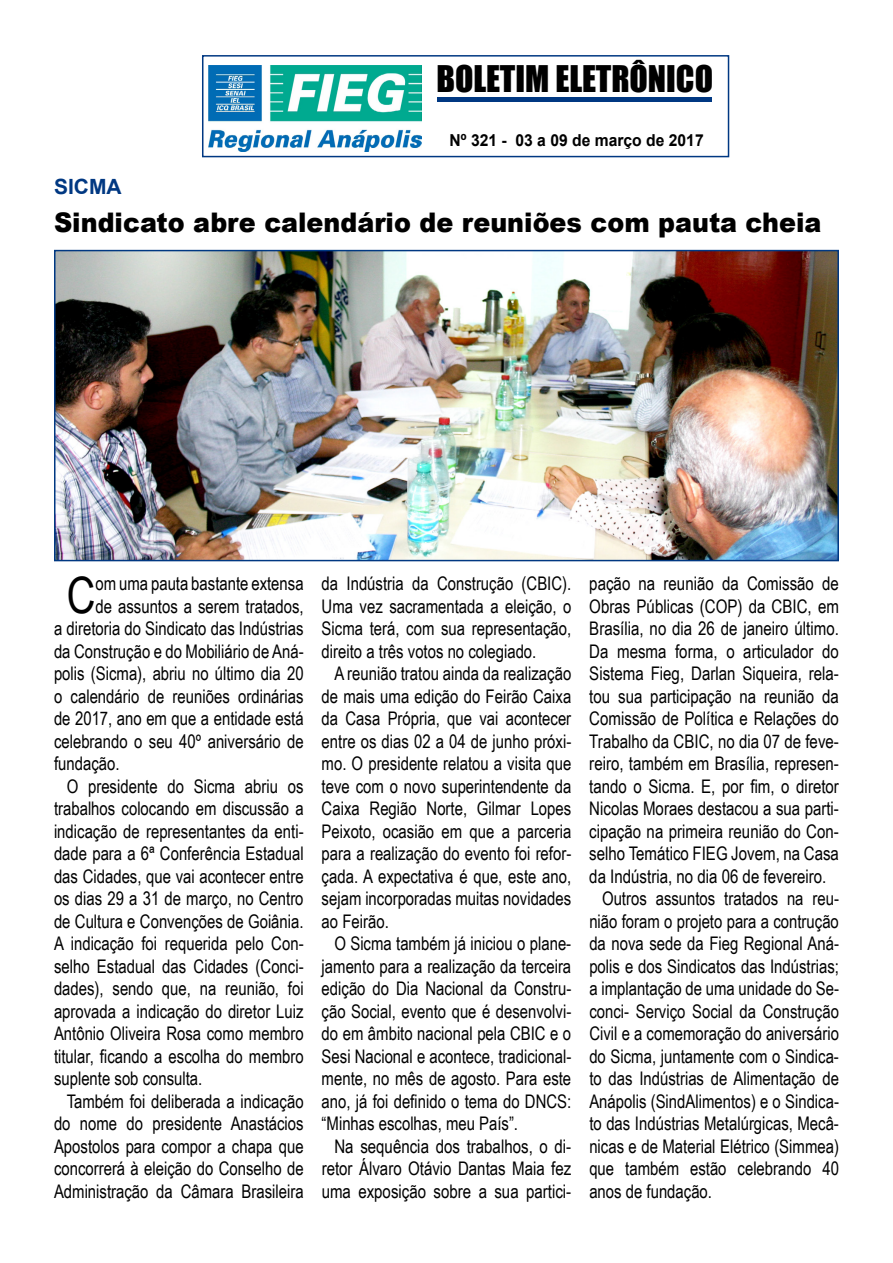
<style>
.page{position:relative;width:893px;height:1263px;background:#fff}
.page>*{position:absolute;margin:0;border:0;box-sizing:border-box;transform-origin:0 0}
.t1{font:50.25px "Arial Narrow";color:#000}
.t2{font:33.75px "Impact";color:#000}
.t3{font:27px "Arial MT Black";color:#000;scale:.94 1}
.t4{font:700 21px "Arial";color:#003882}
.t5{font:18.75px/22.5px "Arial Narrow";color:#000;text-align:justify}
.t6{font:700 16.5px "Arial";color:#000;scale:.95 1}
</style>
<div class="page">
<img style="left:209px;top:65px;width:212px;height:86px">
<hr style="left:437px;top:98px;width:274px;height:4px;background:#003882">
<div style="left:202px;top:55px;width:527px;height:102px;border:2px solid #003882"></div>
<img style="left:57px;top:253px;width:779px;height:305px">
<div style="left:54px;top:250px;width:785px;height:311px;border:2px solid #003882"></div>
<h2 class="t2" style="left:436px;top:52px;width:278px">BOLETIM ELETRÔNICO</h2>
<p class="t6" style="left:450px;top:129px;width:269px">Nº 321 - 03 a 09 de março de 2017</p>
<p class="t4" style="left:54px;top:172px;width:69px">SICMA</p>
<h3 class="t3" style="left:54px;top:205px;width:818px">Sindicato abre calendário de reuniões com pauta cheia</h3>
<h1 class="t1" style="left:67px;top:558px;width:30px">C</h1>
<p class="t5" style="left:96px;top:571px;width:210px">om uma pauta bastante extensa</p>
<p class="t5" style="left:96px;top:594px;width:210px">de assuntos a serem tratados,</p>
<p class="t5" style="left:54px;top:616px;width:251px">a diretoria do Sindicato das Indústrias</p>
<p class="t5" style="left:54px;top:639px;width:251px">da Construção e do Mobiliário de Aná-</p>
<p class="t5" style="left:54px;top:661px;width:251px">polis (Sicma), abriu no último dia 20</p>
<p class="t5" style="left:54px;top:684px;width:251px">o calendário de reuniões ordinárias</p>
<p class="t5" style="left:54px;top:706px;width:251px">de 2017, ano em que a entidade está</p>
<p class="t5" style="left:54px;top:729px;width:251px">celebrando o seu 40º aniversário de</p>
<p class="t5" style="left:54px;top:751px;width:67px">fundação.</p>
<p class="t5" style="left:67px;top:774px;width:238px">O presidente do Sicma abriu os</p>
<p class="t5" style="left:54px;top:796px;width:251px">trabalhos colocando em discussão a</p>
<p class="t5" style="left:54px;top:819px;width:251px">indicação de representantes da enti-</p>
<p class="t5" style="left:54px;top:841px;width:251px">dade para a 6ª Conferência Estadual</p>
<p class="t5" style="left:54px;top:864px;width:251px">das Cidades, que vai acontecer entre</p>
<p class="t5" style="left:54px;top:886px;width:251px">os dias 29 a 31 de março, no Centro</p>
<p class="t5" style="left:54px;top:909px;width:251px">de Cultura e Convenções de Goiânia.</p>
<p class="t5" style="left:54px;top:931px;width:251px">A indicação foi requerida pelo Con-</p>
<p class="t5" style="left:54px;top:954px;width:251px">selho Estadual das Cidades (Conci-</p>
<p class="t5" style="left:54px;top:976px;width:251px">dades), sendo que, na reunião, foi</p>
<p class="t5" style="left:54px;top:999px;width:251px">aprovada a indicação do diretor Luiz</p>
<p class="t5" style="left:54px;top:1021px;width:251px">Antônio Oliveira Rosa como membro</p>
<p class="t5" style="left:54px;top:1044px;width:251px">titular, ficando a escolha do membro</p>
<p class="t5" style="left:54px;top:1066px;width:150px">suplente sob consulta.</p>
<p class="t5" style="left:67px;top:1089px;width:238px">Também foi deliberada a indicação</p>
<p class="t5" style="left:54px;top:1111px;width:251px">do nome do presidente Anastácios</p>
<p class="t5" style="left:54px;top:1134px;width:251px">Apostolos para compor a chapa que</p>
<p class="t5" style="left:54px;top:1156px;width:251px">concorrerá à eleição do Conselho de</p>
<p class="t5" style="left:54px;top:1179px;width:251px">Administração da Câmara Brasileira</p>
<p class="t5" style="left:322px;top:571px;width:251px">da Indústria da Construção (CBIC).<br>Uma vez sacramentada a eleição, o Sicma terá, com sua representação, direito a três votos no colegiado.</p>
<p class="t5" style="left:322px;top:661px;width:251px;text-indent:13px">A reunião tratou ainda da realização de mais uma edição do Feirão Caixa da Casa Própria, que vai acontecer entre os dias 02 a 04 de junho próxi&shy;mo. O presidente relatou a visita que teve com o novo superintendente da Caixa Região Norte, Gilmar Lopes Peixoto, ocasião em que a parceria para a realização do evento foi refor&shy;çada. A expectativa é que, este ano, sejam incorporadas muitas novidades ao Feirão.</p>
<p class="t5" style="left:322px;top:931px;width:251px;text-indent:13px">O Sicma também já iniciou o plane&shy;jamento para a realização da terceira edição do Dia Nacional da Constru&shy;ção Social, evento que é desenvolvi&shy;do em âmbito nacional pela CBIC e o Sesi Nacional e acontece, tradicional&shy;mente, no mês de agosto. Para este ano, já foi definido o tema do DNCS: “Minhas escolhas, meu País”.</p>
<p class="t5" style="left:322px;top:1134px;width:251px;text-indent:13px">Na sequência dos trabalhos, o di&shy;retor Álvaro Otávio Dantas Maia fez uma exposição sobre a sua partici-</p>
<p class="t5" style="left:589px;top:571px;width:251px">pação na reunião da Comissão de</p>
<p class="t5" style="left:589px;top:594px;width:251px">Obras Públicas (COP) da CBIC, em</p>
<p class="t5" style="left:589px;top:616px;width:251px">Brasília, no dia 26 de janeiro último.</p>
<p class="t5" style="left:589px;top:639px;width:251px">Da mesma forma, o articulador do</p>
<p class="t5" style="left:589px;top:661px;width:251px">Sistema Fieg, Darlan Siqueira, rela-</p>
<p class="t5" style="left:589px;top:684px;width:251px">tou sua participação na reunião da</p>
<p class="t5" style="left:589px;top:706px;width:251px">Comissão de Política e Relações do</p>
<p class="t5" style="left:589px;top:729px;width:251px">Trabalho da CBIC, no dia 07 de feve-</p>
<p class="t5" style="left:589px;top:751px;width:251px">reiro, também em Brasília, represen-</p>
<p class="t5" style="left:589px;top:774px;width:251px">tando o Sicma. E, por fim, o diretor</p>
<p class="t5" style="left:589px;top:796px;width:251px">Nicolas Moraes destacou a sua parti-</p>
<p class="t5" style="left:589px;top:819px;width:251px">cipação na primeira reunião do Con-</p>
<p class="t5" style="left:589px;top:841px;width:251px">selho Temático FIEG Jovem, na Casa</p>
<p class="t5" style="left:589px;top:864px;width:239px">da Indústria, no dia 06 de fevereiro.</p>
<p class="t5" style="left:602px;top:886px;width:238px">Outros assuntos tratados na reu-</p>
<p class="t5" style="left:589px;top:909px;width:251px">nião foram o projeto para a contrução</p>
<p class="t5" style="left:589px;top:931px;width:251px">da nova sede da Fieg Regional Aná-</p>
<p class="t5" style="left:589px;top:954px;width:251px">polis e dos Sindicatos das Indústrias;</p>
<p class="t5" style="left:589px;top:976px;width:251px">a implantação de uma unidade do Se-</p>
<p class="t5" style="left:589px;top:999px;width:251px">conci- Serviço Social da Construção</p>
<p class="t5" style="left:589px;top:1021px;width:251px">Civil e a comemoração do aniversário</p>
<p class="t5" style="left:589px;top:1044px;width:251px">do Sicma, juntamente com o Sindica-</p>
<p class="t5" style="left:589px;top:1066px;width:251px">to das Indústrias de Alimentação de</p>
<p class="t5" style="left:589px;top:1089px;width:251px">Anápolis (SindAlimentos) e o Sindica-</p>
<p class="t5" style="left:589px;top:1111px;width:251px">to das Indústrias Metalúrgicas, Mecâ-</p>
<p class="t5" style="left:589px;top:1134px;width:251px">nicas e de Material Elétrico (Simmea)</p>
<p class="t5" style="left:589px;top:1156px;width:251px">que também estão celebrando 40</p>
<p class="t5" style="left:589px;top:1179px;width:124px">anos de fundação.</p>
</div>
